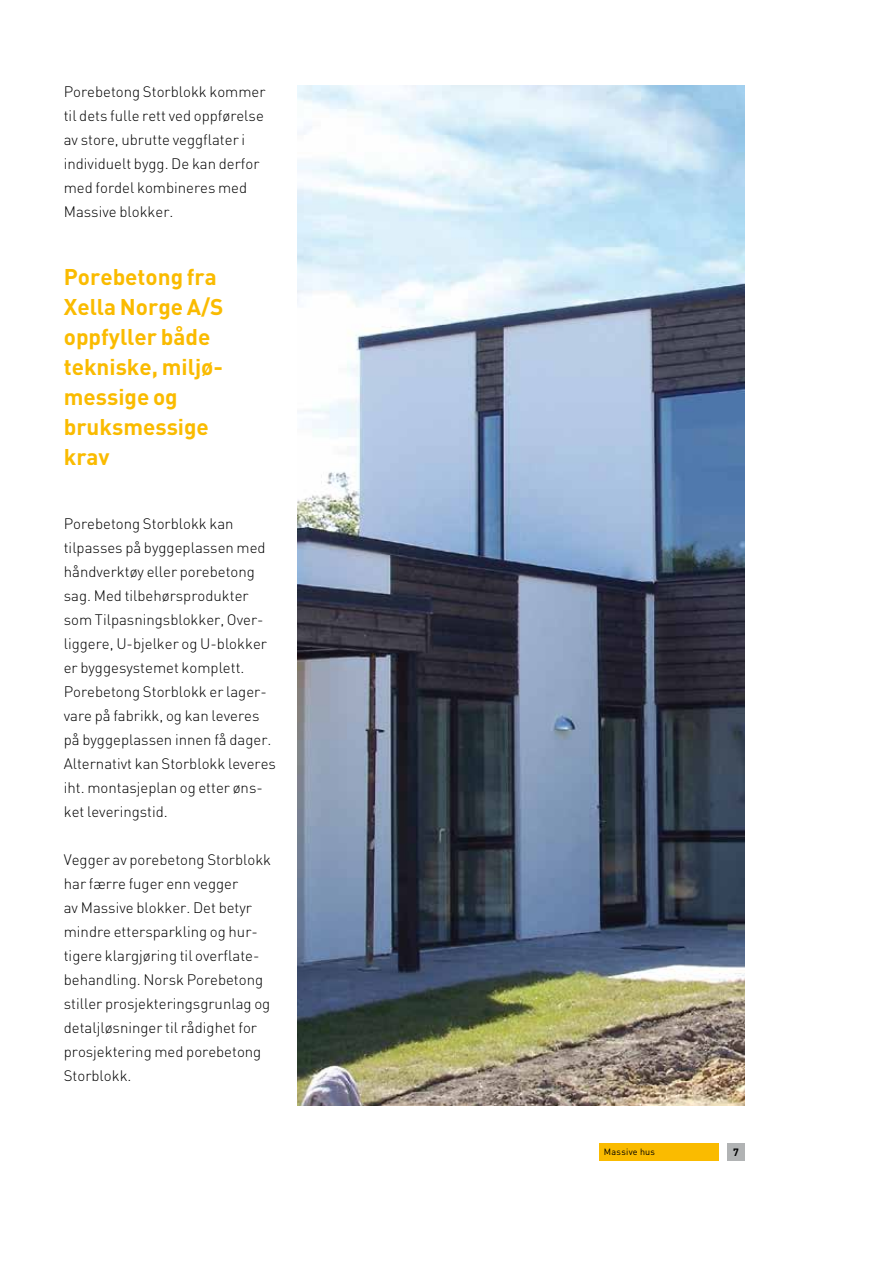
<style>
.page{position:relative;width:893px;height:1263px;background:#fff}
.page>*{position:absolute;margin:0;border:0;box-sizing:border-box;transform-origin:0 0}
.t1{font:700 22.5px/30px "DIN";color:#fabb00}
.t2{font:300 15px/24px "DIN";color:#000}
.t3{font:700 10.5px "DIN";color:#000}
.t4{font:9px "DIN";letter-spacing:.03em;color:#000}
</style>
<div class="page">
<div style="left:727px;top:1144px;width:17px;height:17px;background:#b1b3b4"></div>
<div style="left:600px;top:1144px;width:119px;height:17px;background:#fabb00"></div>
<img style="left:298px;top:85px;width:446px;height:1021px">
<p class="t2" style="left:64px;top:80px;width:203px">Porebetong Storblokk kommer til dets fulle rett ved oppførelse av store, ubrutte veggflater i individuelt bygg. De kan derfor med fordel kombineres med<br>Massive blokker.</p>
<h1 class="t1" style="left:64px;top:261px;width:161px">Porebetong fra<br>Xella Norge A/S oppfyller både tekniske, miljø&shy;messige og bruksmessige krav</h1>
<p class="t2" style="left:64px;top:512px;width:214px">Porebetong Storblokk kan tilpasses på byggeplassen med håndverktøy eller porebetong sag. Med tilbehørsprodukter som Tilpasningsblokker, Over&shy;liggere, U-bjelker og U-blokker er byggesystemet komplett.<br>Porebetong Storblokk er lager&shy;vare på fabrikk, og kan leveres på byggeplassen innen få dager.<br>Alternativt kan Storblokk leveres iht. montasjeplan og etter øns&shy;ket leveringstid.</p>
<p class="t2" style="left:64px;top:848px;width:209px">Vegger av porebetong Storblokk har færre fuger enn vegger<br>av Massive blokker. Det betyr mindre ettersparkling og hur&shy;tigere klargjøring til overflate&shy;behandling. Norsk Porebetong stiller prosjekteringsgrunlag og detaljløsninger til rådighet for prosjektering med porebetong<br>Storblokk.</p>
<p class="t4" style="left:604px;top:1146px;width:53px">Massive hus</p>
<p class="t3" style="left:733px;top:1145px;width:7px">7</p>
</div>
